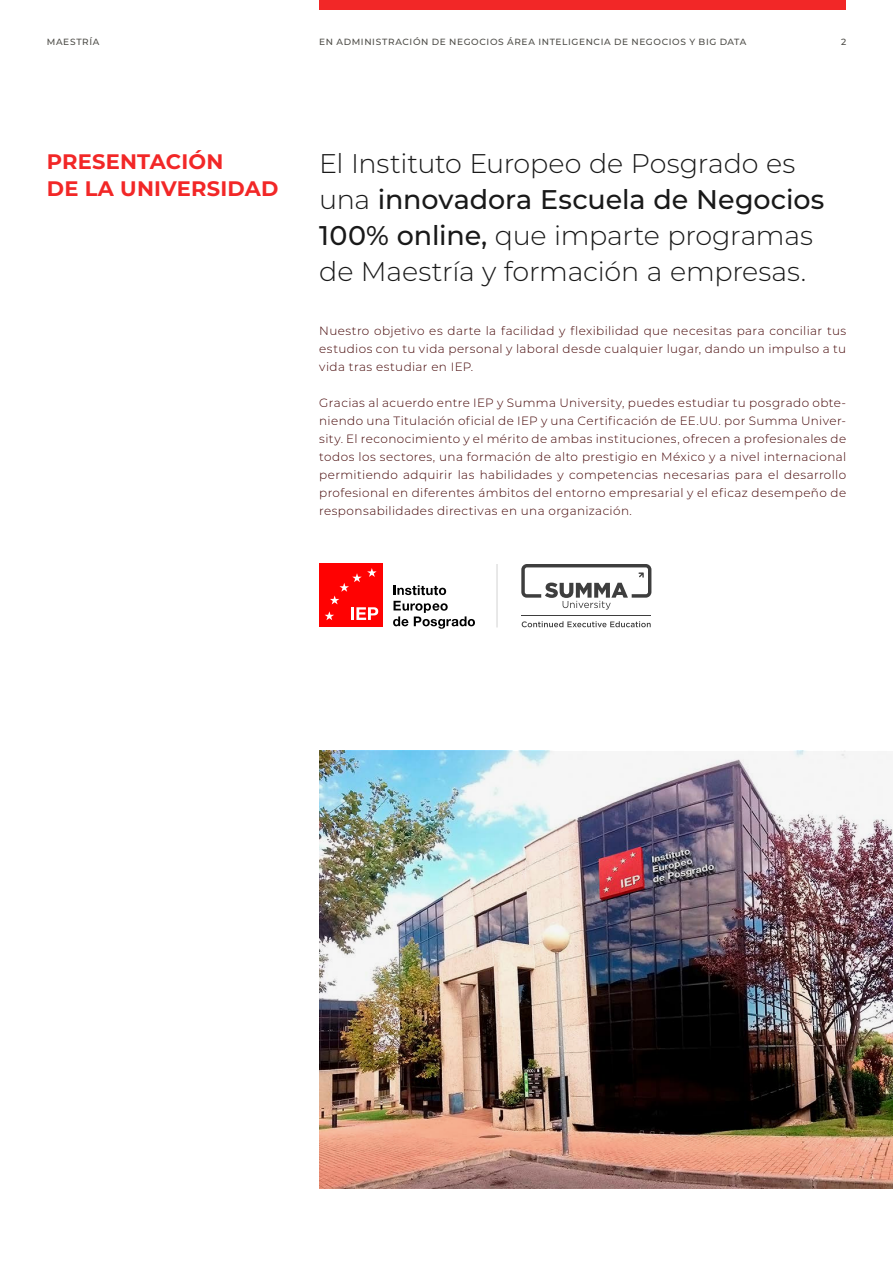
<style>
.page{position:relative;width:893px;height:1263px;background:#fff}
.page>*{position:absolute;margin:0;border:0;box-sizing:border-box;transform-origin:0 0}
.t1{font:300 27px/36px "Montserrat";letter-spacing:-.01em;color:#191919}
.t2{font:700 21px/27px "Montserrat";letter-spacing:.01em;color:#f22727}
.t3{font:300 12px/18px "Montserrat";letter-spacing:.03em;color:#420203;text-align:justify}
.t4{font:500 9px "Montserrat";letter-spacing:.07em;color:#4e4d48}
.s1{font-weight:500}
</style>
<div class="page">
<div style="left:319px;top:0;width:527px;height:10px;background:#f22727"></div>
<img style="left:319px;top:751px;width:574px;height:436px">
<hr style="left:496px;top:564px;width:2px;height:63px;background:#e1e1e1">
<div style="left:319px;top:563px;width:64px;height:64px;background:#ff0202"></div>
<svg style="left:325px;top:568px;width:53px;height:52px"></svg>
<svg style="left:394px;top:585px;width:52px;height:10px"></svg>
<svg style="left:393px;top:601px;width:82px;height:28px"></svg>
<svg style="left:522px;top:621px;width:129px;height:6px"></svg>
<svg style="left:521px;top:564px;width:130px;height:46px"></svg>
<hr style="left:522px;top:615px;width:129px;height:1px;background:#3e3e3e">
<p class="t4" style="left:47px;top:36px;width:54px">MAESTRÍA</p>
<p class="t4" style="left:319px;top:36px;width:428px">EN ADMINISTRACIÓN DE NEGOCIOS ÁREA INTELIGENCIA DE NEGOCIOS Y BIG DATA</p>
<p class="t4" style="left:841px;top:36px;width:7px">2</p>
<h2 class="t2" style="left:47px;top:147px;width:233px">PRESENTACIÓN<br>DE LA UNIVERSIDAD</h2>
<h1 class="t1" style="left:319px;top:144px;width:507px">El Instituto Europeo de Posgrado es una <span class="s1">innovadora Escuela de Negocios 100% online,</span> que imparte programas de Maestría y formación a empresas.</h1>
<p class="t3" style="left:319px;top:321px;width:528px">Nuestro objetivo es darte la facilidad y flexibilidad que necesitas para conciliar tus estudios con tu vida personal y laboral desde cualquier lugar, dando un impulso a tu vida tras estudiar en IEP.</p>
<p class="t3" style="left:319px;top:393px;width:528px">Gracias al acuerdo entre IEP y Summa University, puedes estudiar tu posgrado obte&shy;niendo una Titulación oficial de IEP y una Certificación de EE.UU. por Summa Univer&shy;sity. El reconocimiento y el mérito de ambas instituciones, ofrecen a profesionales de todos los sectores, una formación de alto prestigio en México y a nivel internacional permitiendo adquirir las habilidades y competencias necesarias para el desarrollo profesional en diferentes ámbitos del entorno empresarial y el eficaz desempeño de responsabilidades directivas en una organización.</p>
</div>
